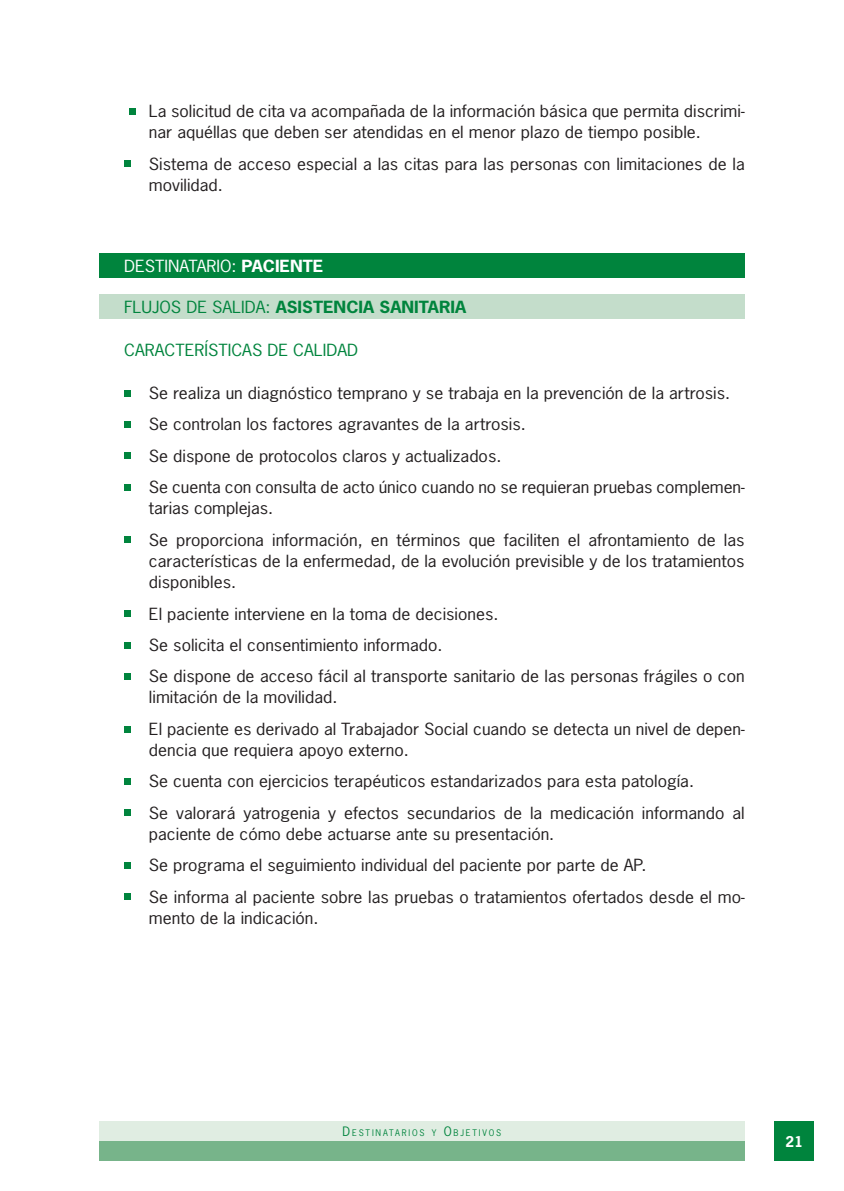
<style>
.page{position:relative;width:844px;height:1191px;background:#fff}
.page>*{position:absolute;margin:0;border:0;box-sizing:border-box;transform-origin:0 0}
.t1{font:15.75px/31.3px "News Gothic";color:#231f20;scale:1.11 1}
.t2{font:700 15.75px "News Gothic";color:#00843d;scale:1.11 1}
.t3{font:15.75px "News Gothic";color:#00843d;scale:1.11 1}
.t4{font:15.75px "News Gothic";color:#fff;scale:1.11 1}
.t5{font:700 14px "News Gothic";color:#fff}
.t6{font:8.58px "News Gothic";letter-spacing:.215em;color:#00843d}
.s1{font-weight:700}
.s2{font-weight:400}
.s3{font-size:12.25px}
</style>
<div class="page">
<div style="left:774px;top:1121px;width:40px;height:40px;background:#00843d"></div>
<div style="left:99px;top:1141px;width:645px;height:20px;background:#77b48a"></div>
<div style="left:99px;top:1121px;width:645px;height:20px;background:#e0ede2"></div>
<svg style="left:129px;top:108px;width:6px;height:6px"></svg>
<svg style="left:124px;top:161px;width:6px;height:6px"></svg>
<svg style="left:124px;top:390px;width:6px;height:6px"></svg>
<div style="left:124px;top:421px;width:6px;height:7px;background:#00843d"></div>
<svg style="left:124px;top:453px;width:6px;height:6px"></svg>
<svg style="left:124px;top:484px;width:6px;height:6px"></svg>
<svg style="left:124px;top:537px;width:6px;height:6px"></svg>
<svg style="left:124px;top:611px;width:6px;height:6px"></svg>
<svg style="left:124px;top:642px;width:6px;height:6px"></svg>
<svg style="left:124px;top:673px;width:6px;height:6px"></svg>
<svg style="left:124px;top:726px;width:6px;height:6px"></svg>
<svg style="left:124px;top:778px;width:6px;height:6px"></svg>
<svg style="left:124px;top:810px;width:6px;height:6px"></svg>
<svg style="left:124px;top:862px;width:6px;height:6px"></svg>
<div style="left:124px;top:893px;width:6px;height:7px;background:#00843d"></div>
<div style="left:99px;top:253px;width:645px;height:25px;background:#00843d"></div>
<div style="left:99px;top:294px;width:645px;height:24px;background:#c4ddcb"></div>
<p class="t1" style="left:149px;top:100px;width:538px;line-height:21.3px">La solicitud de cita va acompañada de la información básica que permita discrimi&shy;nar aquéllas que deben ser atendidas en el menor plazo de tiempo posible.</p>
<p class="t1" style="left:149px;top:153px;width:538px;line-height:21.3px">Sistema de acceso especial a las citas para las personas con limitaciones de la movilidad.</p>
<p class="t4" style="left:124px;top:256px;width:181px">DESTINATARIO: <span class="s1">PACIENTE</span></p>
<p class="t2" style="left:124px;top:296px;width:310px"><span class="s2">FLUJOS DE SALIDA:</span> ASISTENCIA SANITARIA</p>
<p class="t3" style="left:124px;top:340px;width:212px">CARACTERÍSTICAS DE CALIDAD</p>
<p class="t1" style="left:149px;top:377px;width:538px">Se realiza un diagnóstico temprano y se trabaja en la prevención de la artrosis.<br>Se controlan los factores agravantes de la artrosis.<br>Se dispone de protocolos claros y actualizados.<br>Se cuenta con consulta de acto único cuando no se requieran pruebas complemen-</p>
<p class="t1" style="left:149px;top:492px;width:538px">tarias complejas.<br>Se proporciona información, en términos que faciliten el afrontamiento de las</p>
<p class="t1" style="left:149px;top:550px;width:538px;line-height:21.3px">características de la enfermedad, de la evolución previsible y de los tratamientos disponibles.</p>
<p class="t1" style="left:149px;top:598px;width:538px">El paciente interviene en la toma de decisiones.<br>Se solicita el consentimiento informado.<br>Se dispone de acceso fácil al transporte sanitario de las personas frágiles o con</p>
<p class="t1" style="left:149px;top:681px;width:538px">limitación de la movilidad.<br>El paciente es derivado al Trabajador Social cuando se detecta un nivel de depen-</p>
<p class="t1" style="left:149px;top:734px;width:538px">dencia que requiera apoyo externo.<br>Se cuenta con ejercicios terapéuticos estandarizados para esta patología.<br>Se valorará yatrogenia y efectos secundarios de la medicación informando al</p>
<p class="t1" style="left:149px;top:818px;width:538px">paciente de cómo debe actuarse ante su presentación.<br>Se programa el seguimiento individual del paciente por parte de AP.<br>Se informa al paciente sobre las pruebas o tratamientos ofertados desde el mo-</p>
<p class="t1" style="left:149px;top:902px;width:154px">mento de la indicación.</p>
<p class="t6" style="left:342px;top:1127px;width:160px"><span class="s3">D</span>ESTINATARIOS Y <span class="s3">O</span>BJETIVOS</p>
<p class="t5" style="left:785px;top:1132px;width:19px">21</p>
</div>
